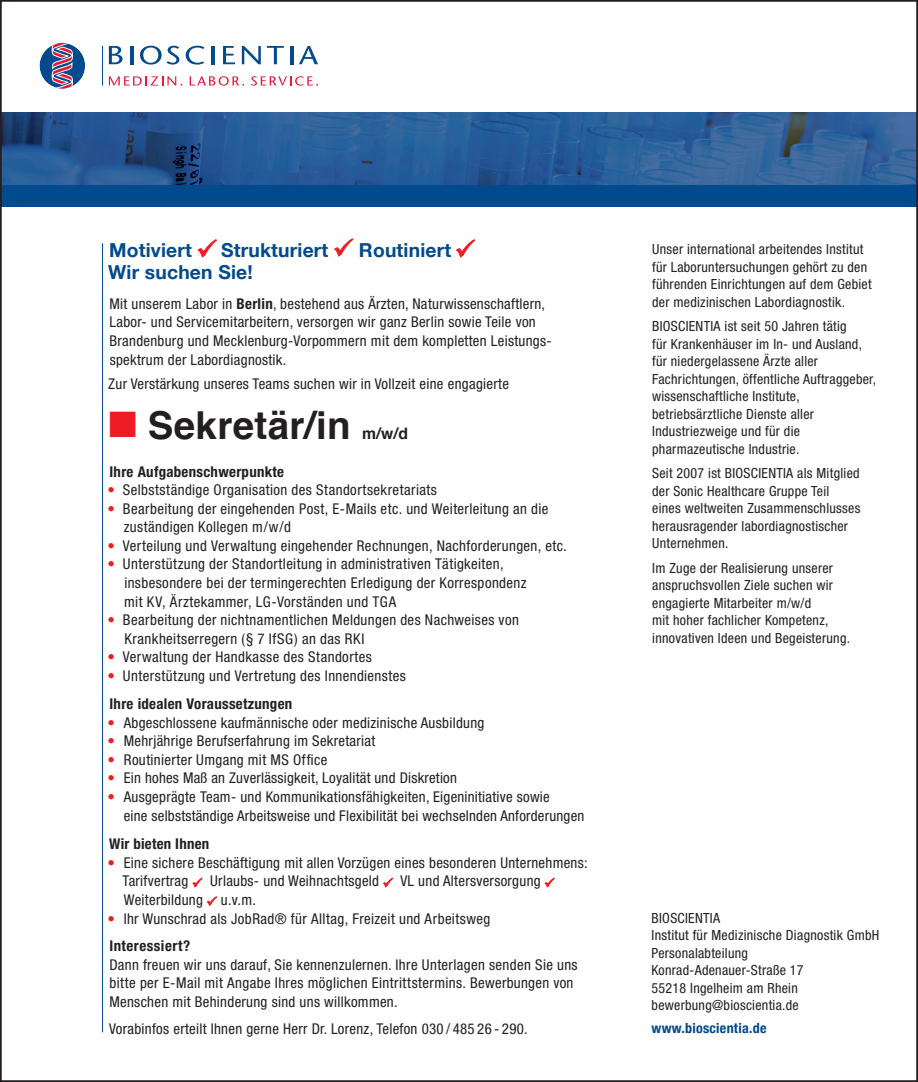
<style>
.page{position:relative;width:918px;height:1082px;background:#fff}
.page>*{position:absolute;margin:0;border:0;box-sizing:border-box;transform-origin:0 0}
.t1{font:700 38.5px "Helvetica";letter-spacing:.01em;color:#231f20}
.t2{font:700 19.25px "Helvetica Neue";letter-spacing:.01em;color:#004a8d}
.t3{font:700 15.75px "Helvetica";color:#231f20}
.t4{font:condensed 14.88px/18.6px "Helvetica Neue";letter-spacing:.02em;color:#231f20}
.t5{font:700 condensed 14.88px "Helvetica Neue";letter-spacing:.02em;color:#231f20}
.t6{font:condensed 14px/17.5px "Helvetica Neue";letter-spacing:.02em;color:#231f20}
.t7{font:700 condensed 14px "Helvetica Neue";letter-spacing:.02em;color:#004a8d}
.s1{font-weight:700}
.s2{color:#ee1d23}
</style>
<div class="page">
<img style="left:3px;top:112px;width:912px;height:73px">
<div style="left:1px;top:185px;width:915px;height:22px;background:#004a8d"></div>
<svg style="left:197px;top:239px;width:20px;height:19px"></svg>
<svg style="left:334px;top:238px;width:20px;height:19px"></svg>
<svg style="left:192px;top:877px;width:10px;height:10px"></svg>
<svg style="left:383px;top:877px;width:10px;height:10px"></svg>
<svg style="left:544px;top:877px;width:10px;height:10px"></svg>
<svg style="left:207px;top:896px;width:10px;height:10px"></svg>
<svg style="left:109px;top:46px;width:14px;height:18px"></svg>
<hr style="left:130px;top:46px;width:3px;height:18px;background:#004a8d">
<svg style="left:140px;top:46px;width:39px;height:19px"></svg>
<svg style="left:186px;top:46px;width:18px;height:19px"></svg>
<hr style="left:211px;top:46px;width:3px;height:18px;background:#004a8d">
<svg style="left:223px;top:46px;width:12px;height:18px"></svg>
<svg style="left:242px;top:46px;width:19px;height:18px"></svg>
<svg style="left:267px;top:46px;width:17px;height:18px"></svg>
<hr style="left:290px;top:46px;width:3px;height:18px;background:#004a8d">
<svg style="left:299px;top:46px;width:19px;height:18px"></svg>
<svg style="left:109px;top:76px;width:73px;height:10px"></svg>
<svg style="left:190px;top:76px;width:54px;height:10px"></svg>
<svg style="left:251px;top:76px;width:67px;height:10px"></svg>
<svg style="left:39px;top:43px;width:46px;height:46px"></svg>
<hr style="left:102px;top:46px;width:1px;height:39px;background:#004a8d">
<hr style="left:102px;top:243px;width:1px;height:789px;background:#004a8d">
<svg style="left:455px;top:239px;width:20px;height:19px"></svg>
<p class="t2" style="left:109px;top:234px;width:84px">Motiviert</p>
<p class="t2" style="left:221px;top:234px;width:109px">Strukturiert</p>
<p class="t2" style="left:359px;top:234px;width:94px">Routiniert</p>
<p class="t2" style="left:108px;top:257px;width:146px">Wir suchen Sie!</p>
<p class="t4" style="left:109px;top:294px;width:444px">Mit unserem Labor in <span class="s1">Berlin</span>, bestehend aus Ärzten, Naturwissenschaftlern, Labor- und Servicemitarbeitern, versorgen wir ganz Berlin sowie Teile von Brandenburg und Mecklenburg-Vorpommern mit dem kompletten Leistungs&shy;spektrum der Labordiagnostik.</p>
<p class="t4" style="left:108px;top:374px;width:402px">Zur Verstärkung unseres Teams suchen wir in Vollzeit eine engagierte</p>
<h1 class="t1" style="left:148px;top:394px;width:204px">Sekretär/in</h1>
<p class="t3" style="left:362px;top:421px;width:47px">m/w/d</p>
<p class="t5" style="left:109px;top:462px;width:176px">Ihre Aufgabenschwerpunkte</p>
<p class="t4" style="left:107px;top:480px;width:331px"><span class="s2">•</span> Selbstständige Organisation des Standortsekretariats</p>
<p class="t4" style="left:124px;top:499px;width:426px;text-indent:-16px"><span class="s2">•</span> Bearbeitung der eingehenden Post, E-Mails etc. und Weiterleitung an die zuständigen Kollegen m/w/d</p>
<p class="t4" style="left:107px;top:536px;width:461px"><span class="s2">•</span> Verteilung und Verwaltung eingehender Rechnungen, Nachforderungen, etc.</p>
<p class="t4" style="left:124px;top:554px;width:404px;text-indent:-17px"><span class="s2">•</span> Unterstützung der Standortleitung in administrativen Tätigkeiten, insbesondere bei der termingerechten Erledigung der Korrespondenz mit KV, Ärztekammer, LG-Vorständen und TGA</p>
<p class="t4" style="left:124px;top:610px;width:396px;text-indent:-17px"><span class="s2">•</span> Bearbeitung der nichtnamentlichen Meldungen des Nachweises von<br>Krankheitserregern (§ 7 IfSG) an das RKI</p>
<p class="t4" style="left:107px;top:647px;width:266px"><span class="s2">•</span> Verwaltung der Handkasse des Standortes</p>
<p class="t4" style="left:107px;top:661px;width:300px;line-height:28.5px"><span class="s2">•</span> Unterstützung und Vertretung des Innendienstes<br><span class="s1">Ihre idealen Voraussetzungen</span></p>
<p class="t4" style="left:107px;top:713px;width:378px"><span class="s2">•</span> Abgeschlossene kaufmännische oder medizinische Ausbildung</p>
<p class="t4" style="left:107px;top:731px;width:269px"><span class="s2">•</span> Mehrjährige Berufserfahrung im Sekretariat</p>
<p class="t4" style="left:107px;top:750px;width:222px"><span class="s2">•</span> Routinierter Umgang mit MS Office</p>
<p class="t4" style="left:107px;top:768px;width:351px"><span class="s2">•</span> Ein hohes Maß an Zuverlässigkeit, Loyalität und Diskretion</p>
<p class="t4" style="left:124px;top:787px;width:462px;text-indent:-16px"><span class="s2">•</span> Ausgeprägte Team- und Kommunikationsfähigkeiten, Eigeninitiative sowie<br>eine selbstständige Arbeitsweise und Flexibilität bei wechselnden Anforderungen</p>
<p class="t5" style="left:109px;top:834px;width:101px">Wir bieten Ihnen</p>
<p class="t4" style="left:123px;top:853px;width:466px;text-indent:-15px"><span class="s2">•</span> Eine sichere Beschäftigung mit allen Vorzügen eines besonderen Unternehmens:<br>Tarifvertrag</p>
<p class="t4" style="left:210px;top:871px;width:170px">Urlaubs- und Weihnachtsgeld</p>
<p class="t4" style="left:400px;top:871px;width:142px">VL und Altersversorgung</p>
<p class="t4" style="left:124px;top:890px;width:133px">Weiterbildung u.v.m.</p>
<p class="t4" style="left:107px;top:905px;width:384px;line-height:26.9px"><span class="s2">•</span> Ihr Wunschrad als JobRad® für Alltag, Freizeit und Arbeitsweg<br><span class="s1">Interessiert?</span></p>
<p class="t4" style="left:109px;top:954px;width:470px">Dann freuen wir uns darauf, Sie kennenzulernen. Ihre Unterlagen senden Sie uns bitte per E-Mail mit Angabe Ihres möglichen Eintrittstermins. Bewerbungen von<br>Menschen mit Behinderung sind uns willkommen.</p>
<p class="t4" style="left:109px;top:1019px;width:420px">Vorabinfos erteilt Ihnen gerne Herr Dr. Lorenz, Telefon 030 / 485 26 - 290.</p>
<p class="t6" style="left:652px;top:240px;width:221px">Unser international arbeitendes Institut für Laboruntersuchungen gehört zu den führenden Einrichtungen auf dem Gebiet der medizinischen Labordiagnostik.</p>
<p class="t6" style="left:652px;top:317px;width:225px">BIOSCIENTIA ist seit 50 Jahren tätig<br>für Krankenhäuser im In- und Ausland, für niedergelassene Ärzte aller Fachrichtungen, öffentliche Auftraggeber, wissenschaftliche Institute, betriebsärztliche Dienste aller Industriezweige und für die pharmazeutische Industrie.</p>
<p class="t6" style="left:652px;top:464px;width:210px">Seit 2007 ist BIOSCIENTIA als Mitglied der Sonic Healthcare Gruppe Teil eines weltweiten Zusammenschlusses herausragender labordiagnostischer<br>Unternehmen.</p>
<p class="t6" style="left:652px;top:559px;width:199px">Im Zuge der Realisierung unserer anspruchsvollen Ziele suchen wir engagierte Mitarbeiter m/w/d<br>mit hoher fachlicher Kompetenz, innovativen Ideen und Begeisterung.</p>
<p class="t6" style="left:651px;top:908px;width:229px">BIOSCIENTIA<br>Institut für Medizinische Diagnostik GmbH<br>Personalabteilung<br>Konrad-Adenauer-Straße 17<br>55218 Ingelheim am Rhein bewerbung@bioscientia.de</p>
<p class="t7" style="left:651px;top:1015px;width:116px">www.bioscientia.de</p>
</div>
